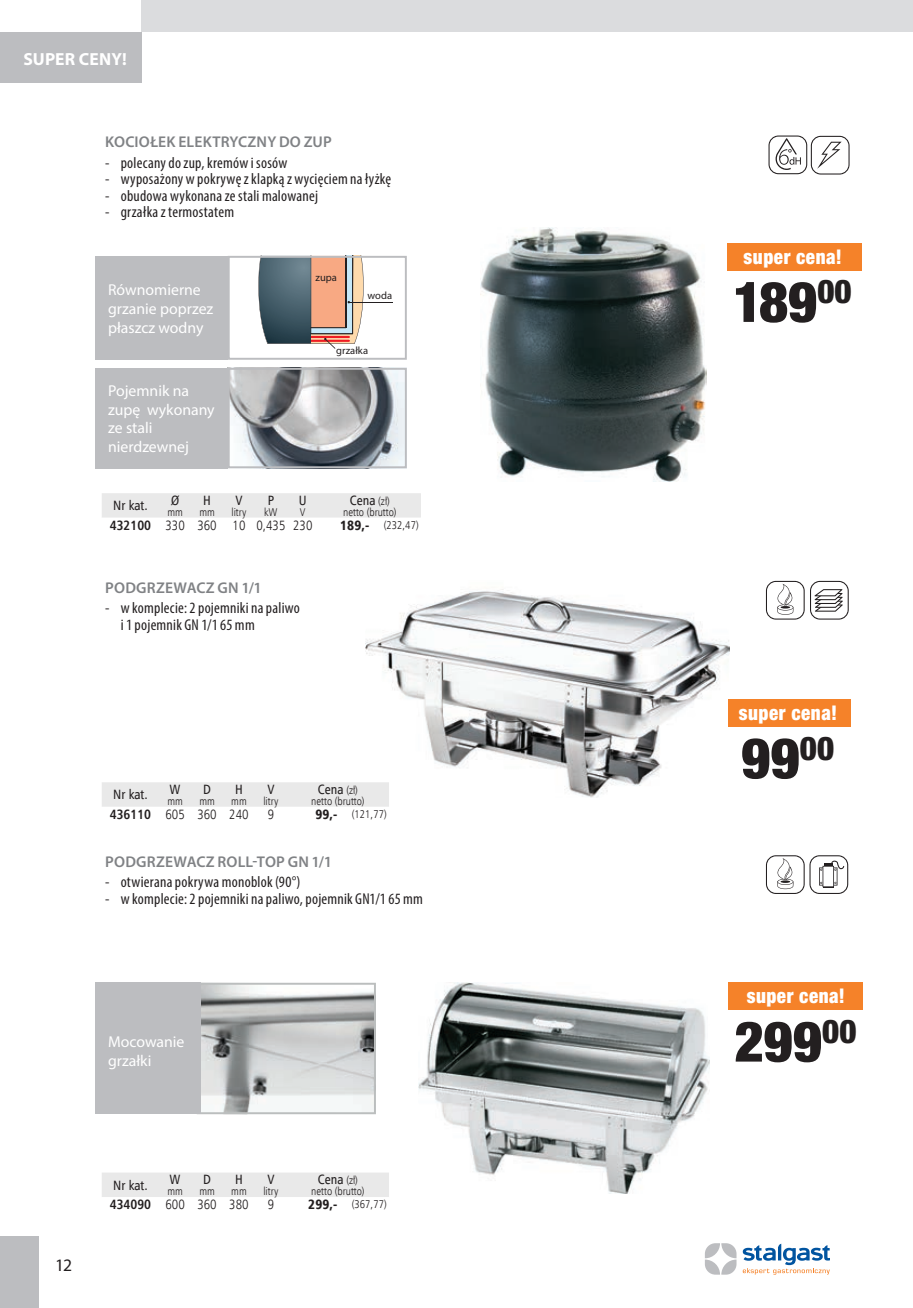
<style>
.page{position:relative;width:913px;height:1308px;background:#fff}
.page>*{position:absolute;margin:0;border:0;box-sizing:border-box;transform-origin:0 0}
.t1{font:900 condensed 56.25px "Helvetica Neue LT Pro";letter-spacing:-.005em;color:#231f20}
.t2{font:900 condensed 20.25px "Helvetica Neue LT Pro";letter-spacing:.03em;color:#fff;scale:.94 1}
.t3{font:700 17.55px "Myriad Pro";letter-spacing:.01em;color:#fff}
.t4{font:17.55px "Myriad Pro";color:#231f20}
.t5{font:condensed 15.75px/16.7px "Myriad Pro";letter-spacing:.015em;color:#231f20}
.t6{font:15.75px/18.9px "Myriad Pro";color:#fff}
.t7{font:600 15.53px "Myriad Pro";letter-spacing:.015em;color:#808285}
.t8{font:13.5px "Humnst 777 Cn EU";color:#231f20}
.t9{font:13.5px "Humnst 777 Lt Cn EU";color:#231f20}
.t10{font:11.25px "Humnst 777 Lt Cn EU";color:#231f20}
.t11{font:10.58px "Myriad Pro";color:#231f20}
.s1{font-family:"Humnst 777 Lt Cn EU";font-size:11.25px}
.s2{font-family:"Humnst 777 Cn EU";font-weight:700}
.s3{font-family:"Humnst 777 Blk Cn EU";font-size:13.5px}
</style>
<div class="page">
<div style="left:0;top:1236px;width:39px;height:71px;background:#bcbdc0"></div>
<svg style="left:705px;top:1243px;width:31px;height:31px"></svg>
<svg style="left:742px;top:1243px;width:87px;height:31px"></svg>
<svg style="left:227px;top:256px;width:179px;height:104px"></svg>
<div style="left:95px;top:256px;width:132px;height:104px;background:#bcbdc0"></div>
<svg style="left:227px;top:368px;width:179px;height:100px;background:#a0a3a8"></svg>
<div style="left:95px;top:368px;width:132px;height:100px;background:#bcbdc0"></div>
<img style="left:480px;top:227px;width:226px;height:254px">
<img style="left:365px;top:589px;width:364px;height:208px">
<img style="left:418px;top:982px;width:290px;height:211px">
<svg style="left:200px;top:982px;width:176px;height:132px"></svg>
<div style="left:95px;top:982px;width:105px;height:132px;background:#bcbdc0"></div>
<svg style="left:768px;top:135px;width:81px;height:39px"></svg>
<svg style="left:765px;top:581px;width:83px;height:38px"></svg>
<svg style="left:765px;top:855px;width:82px;height:39px"></svg>
<div style="left:726px;top:243px;width:134px;height:27px;background:#f58229"></div>
<div style="left:727px;top:982px;width:135px;height:28px;background:#f58229"></div>
<div style="left:728px;top:699px;width:121px;height:27px;background:#f58229"></div>
<div style="left:102px;top:493px;width:319px;height:25px;background:#e9e9e9"></div>
<div style="left:102px;top:782px;width:287px;height:25px;background:#e9e9e9"></div>
<div style="left:102px;top:1173px;width:287px;height:24px;background:#e9e9e9"></div>
<div style="left:141px;top:0;width:771px;height:32px;background:#dbdcde"></div>
<div style="left:0;top:32px;width:141px;height:50px;background:#bcbdc0"></div>
<p class="t3" style="left:23px;top:52px;width:105px">SUPER CENY!</p>
<p class="t7" style="left:105px;top:136px;width:228px">KOCIOŁEK ELEKTRYCZNY DO ZUP</p>
<p class="t5" style="left:105px;top:156px;width:184px">- polecany do zup, kremów i sosów</p>
<p class="t5" style="left:105px;top:172px;width:287px">- wyposażony w pokrywę z klapką z wycięciem na łyżkę</p>
<p class="t5" style="left:105px;top:189px;width:214px">- obudowa wykonana ze stali malowanej</p>
<p class="t5" style="left:105px;top:205px;width:130px">- grzałka z termostatem</p>
<p class="t6" style="left:108px;top:281px;width:94px">Równomierne</p>
<p class="t6" style="left:108px;top:300px;width:107px">grzanie poprzez płaszcz wodny</p>
<p class="t6" style="left:108px;top:382px;width:108px">Pojemnik na zupę wykonany ze stali nierdzewnej</p>
<p class="t11" style="left:315px;top:274px;width:23px">zupa</p>
<p class="t11" style="left:367px;top:291px;width:26px">woda</p>
<p class="t11" style="left:336px;top:347px;width:33px">grzałka</p>
<p class="t8" style="left:171px;top:491px;width:10px">Ø</p>
<p class="t10" style="left:167px;top:505px;width:17px">mm</p>
<p class="t8" style="left:350px;top:491px;width:42px">Cena <span class="s1">(zł)</span></p>
<p class="t10" style="left:343px;top:505px;width:55px">netto (brutto)</p>
<p class="t8" style="left:203px;top:491px;width:9px">H</p>
<p class="t10" style="left:199px;top:505px;width:17px">mm</p>
<p class="t8" style="left:235px;top:491px;width:9px">V</p>
<p class="t10" style="left:231px;top:505px;width:17px">litry</p>
<p class="t8" style="left:267px;top:491px;width:8px">P</p>
<p class="t10" style="left:264px;top:505px;width:15px">kW</p>
<p class="t8" style="left:299px;top:491px;width:9px">U</p>
<p class="t10" style="left:300px;top:505px;width:7px">V</p>
<p class="t8" style="left:113px;top:497px;width:36px">Nr kat.</p>
<p class="t9" style="left:110px;top:517px;width:204px"><span class="s2">432100</span> 330 360 10 0,435 230</p>
<p class="t10" style="left:340px;top:518px;width:80px"><span class="s3">189,-</span> (232,47)</p>
<p class="t7" style="left:105px;top:581px;width:158px">PODGRZEWACZ GN 1/1</p>
<p class="t5" style="left:121px;top:601px;width:181px;text-indent:-16px">- w komplecie: 2 pojemniki na paliwo i 1 pojemnik GN 1/1 65 mm</p>
<p class="t8" style="left:318px;top:780px;width:41px">Cena <span class="s1">(zł)</span></p>
<p class="t10" style="left:311px;top:794px;width:55px">netto (brutto)</p>
<p class="t8" style="left:169px;top:780px;width:13px">W</p>
<p class="t10" style="left:167px;top:794px;width:17px">mm</p>
<p class="t8" style="left:203px;top:780px;width:9px">D</p>
<p class="t10" style="left:199px;top:794px;width:17px">mm</p>
<p class="t8" style="left:235px;top:780px;width:9px">H</p>
<p class="t10" style="left:231px;top:794px;width:17px">mm</p>
<p class="t8" style="left:267px;top:780px;width:9px">V</p>
<p class="t10" style="left:263px;top:794px;width:17px">litry</p>
<p class="t8" style="left:113px;top:786px;width:36px">Nr kat.</p>
<p class="t9" style="left:110px;top:806px;width:140px"><span class="s2">436110</span> 605 360 240</p>
<p class="t9" style="left:267px;top:806px;width:8px">9</p>
<p class="t10" style="left:315px;top:807px;width:73px"><span class="s3">99,-</span> (121,77)</p>
<p class="t7" style="left:105px;top:855px;width:228px">PODGRZEWACZ ROLL-TOP GN 1/1</p>
<p class="t5" style="left:105px;top:875px;width:197px">- otwierana pokrywa monoblok (90°)</p>
<p class="t5" style="left:105px;top:892px;width:319px">- w komplecie: 2 pojemniki na paliwo, pojemnik GN1/1 65 mm</p>
<p class="t6" style="left:108px;top:1034px;width:78px">Mocowanie grzałki</p>
<p class="t4" style="left:55px;top:1257px;width:18px">12</p>
<p class="t8" style="left:318px;top:1170px;width:41px">Cena <span class="s1">(zł)</span></p>
<p class="t10" style="left:311px;top:1184px;width:55px">netto (brutto)</p>
<p class="t8" style="left:169px;top:1170px;width:13px">W</p>
<p class="t10" style="left:167px;top:1184px;width:17px">mm</p>
<p class="t8" style="left:203px;top:1170px;width:9px">D</p>
<p class="t10" style="left:199px;top:1184px;width:17px">mm</p>
<p class="t8" style="left:235px;top:1170px;width:9px">H</p>
<p class="t10" style="left:231px;top:1184px;width:17px">mm</p>
<p class="t8" style="left:267px;top:1170px;width:9px">V</p>
<p class="t10" style="left:263px;top:1184px;width:17px">litry</p>
<p class="t8" style="left:113px;top:1176px;width:36px">Nr kat.</p>
<p class="t9" style="left:110px;top:1196px;width:140px"><span class="s2">434090</span> 600 360 380</p>
<p class="t9" style="left:267px;top:1196px;width:8px">9</p>
<p class="t10" style="left:308px;top:1197px;width:80px"><span class="s3">299,-</span> (367,77)</p>
<p class="t2" style="left:743px;top:249px;width:106px">super cena!</p>
<h1 class="t1" style="left:732px;top:281px;width:120px">189<sup>00</sup></h1>
<p class="t2" style="left:738px;top:705px;width:106px">super cena!</p>
<h1 class="t1" style="left:740px;top:738px;width:94px">99<sup>00</sup></h1>
<p class="t2" style="left:746px;top:988px;width:106px">super cena!</p>
<h1 class="t1" style="left:734px;top:1021px;width:123px">299<sup>00</sup></h1>
</div>
